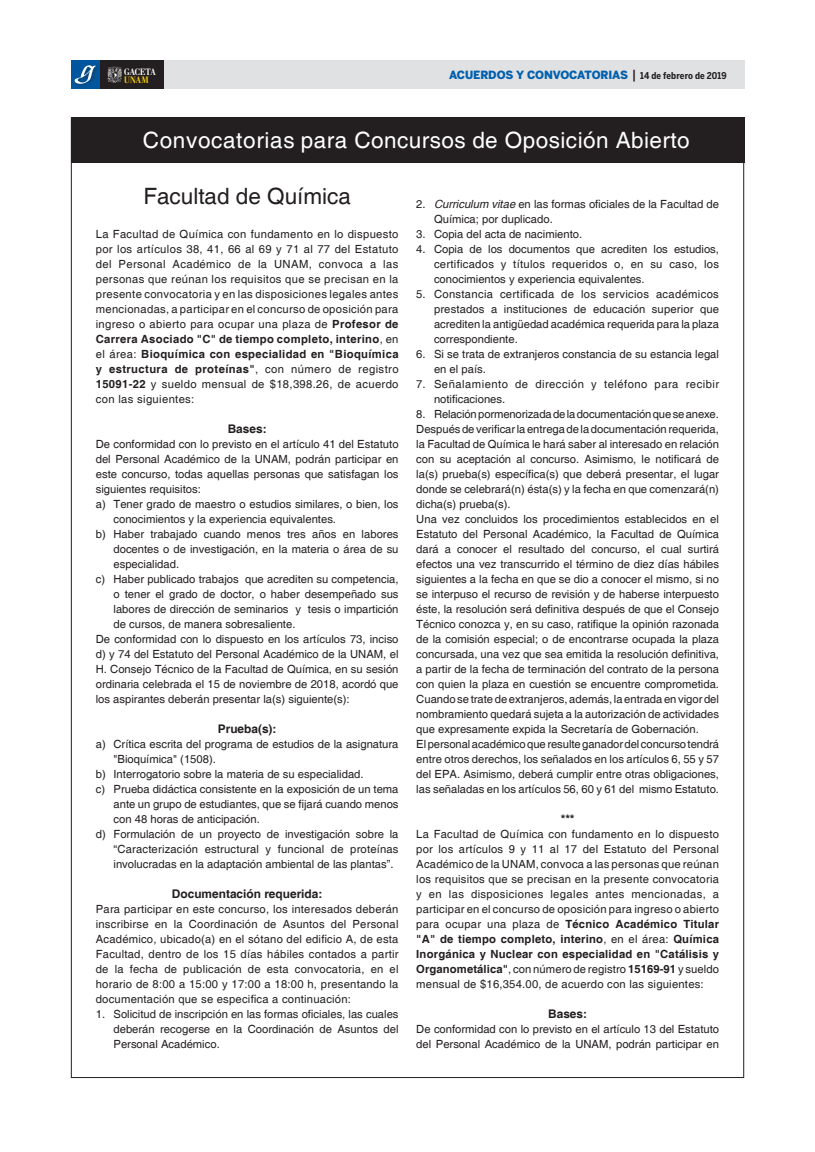
<style>
.page{position:relative;width:815px;height:1152px;background:#fff}
.page>*{position:absolute;margin:0;border:0;box-sizing:border-box;transform-origin:0 0}
.Titulo_Concurso_CALA{font:22.5px "Helvetica";letter-spacing:.02em;color:#fff}
.Título_Concurso_inst{font:22.5px "Helvetica";color:#231f20}
.Texto_-_descanso{font:700 11.88px "Helvetica";color:#231f20}
.Texto{font:11.25px/15px "Helvetica";color:#231f20;text-align:justify}
.Texto_-_numeración_1{font:11.25px/15px "Helvetica";color:#231f20;text-align:justify}
.Texto_-_numeración_1-2{font:11.25px/15px "Helvetica";letter-spacing:.04em;color:#231f20}
.t1{font:900 11.25px "Benton Sans";letter-spacing:-.015em;color:#0160ae}
.t2{font:700 9.25px "Stilson";letter-spacing:.01em;color:#fff}
.t3{font:700 9.25px "Stilson";color:#fed304}
.s1{font-family:"Benton Sans Cond";font-weight:500;font-size:12.5px;color:#231f20}
.s2{font-family:"Benton Sans Cond";font-weight:700;font-size:9.38px;color:#231f20}
.s3{font-weight:700}
.s4{font-style:italic}
</style>
<div class="page">
<div style="left:71px;top:60px;width:673px;height:29px;background:#e0e1e3"></div>
<div style="left:71px;top:60px;width:92px;height:29px;background:#231f20"></div>
<div style="left:71px;top:60px;width:28px;height:29px;background:#01579f"></div>
<svg style="left:108px;top:67px;width:14px;height:16px"></svg>
<div style="left:73px;top:63px;width:28px;height:26px;background:#231f20;opacity:.45"></div>
<svg style="left:74px;top:65px;width:22px;height:19px"></svg>
<div style="left:71px;top:118px;width:673px;height:45px;background:#231f20"></div>
<p class="t2" style="left:124px;top:66px;width:33px">GACETA</p>
<p class="t3" style="left:124px;top:74px;width:26px">UNAM</p>
<p class="t1" style="left:449px;top:68px;width:279px">ACUERDOS Y CONVOCATORIAS <span class="s1">|</span> <span class="s2">14 de febrero de 2019</span></p>
<p class="Titulo_Concurso_CALA" style="left:143px;top:127px;width:548px">Convocatorias para Concursos de Oposición Abierto</p>
<p class="Título_Concurso_inst" style="left:143px;top:183px;width:209px">Facultad de Química</p>
<p class="Texto" style="left:96px;top:227px;width:304px">La Facultad de Química con fundamento en lo dispuesto por los artículos 38, 41, 66 al 69 y 71 al 77 del Estatuto del Personal Académico de la UNAM, convoca a las personas que reúnan los requisitos que se precisan en la presente convocatoria y en las disposiciones legales antes mencionadas, a participar en el concurso de oposición para ingreso o abierto para ocupar una plaza de <span class="s3">Profesor de Carrera Asociado "C" de tiempo completo, interino</span>, en el área: <span class="s3">Bioquímica con especialidad en "Bioquímica y estructura de proteínas"</span>, con número de registro <span class="s3">15091-22</span> y sueldo mensual de $18,398.26, de acuerdo con las siguientes:</p>
<p class="Texto_-_descanso" style="left:228px;top:421px;width:40px">Bases:</p>
<p class="Texto" style="left:96px;top:437px;width:304px">De conformidad con lo previsto en el artículo 41 del Estatuto del Personal Académico de la UNAM, podrán participar en este concurso, todas aquellas personas que satisfagan los siguientes requisitos:</p>
<p class="Texto_-_numeración_1" style="left:114px;top:497px;width:287px;text-indent:-18px">a) Tener grado de maestro o estudios similares, o bien, los conocimientos y la experiencia equivalentes.</p>
<p class="Texto_-_numeración_1" style="left:114px;top:527px;width:287px;text-indent:-18px">b) Haber trabajado cuando menos tres años en labores docentes o de investigación, en la materia o área de su especialidad.</p>
<p class="Texto_-_numeración_1" style="left:114px;top:572px;width:287px;text-indent:-18px">c) Haber publicado trabajos que acrediten su competencia, o tener el grado de doctor, o haber desempeñado sus labores de dirección de seminarios y tesis o impartición de cursos, de manera sobresaliente.</p>
<p class="Texto" style="left:96px;top:632px;width:304px">De conformidad con lo dispuesto en los artículos 73, inciso d) y 74 del Estatuto del Personal Académico de la UNAM, el H. Consejo Técnico de la Facultad de Química, en su sesión ordinaria celebrada el 15 de noviembre de 2018, acordó que los aspirantes deberán presentar la(s) siguiente(s):</p>
<p class="Texto_-_descanso" style="left:218px;top:721px;width:60px">Prueba(s):</p>
<p class="Texto_-_numeración_1" style="left:114px;top:737px;width:287px;text-indent:-18px">a) Crítica escrita del programa de estudios de la asignatura "Bioquímica" (1508).</p>
<p class="Texto_-_numeración_1" style="left:96px;top:767px;width:269px">b) Interrogatorio sobre la materia de su especialidad.</p>
<p class="Texto_-_numeración_1" style="left:114px;top:782px;width:287px;text-indent:-18px">c) Prueba didáctica consistente en la exposición de un tema ante un grupo de estudiantes, que se fijará cuando menos con 48 horas de anticipación.</p>
<p class="Texto_-_numeración_1" style="left:114px;top:827px;width:287px;text-indent:-18px">d) Formulación de un proyecto de investigación sobre la “Caracterización estructural y funcional de proteínas involucradas en la adaptación ambiental de las plantas”.</p>
<p class="Texto_-_descanso" style="left:172px;top:886px;width:152px">Documentación requerida:</p>
<p class="Texto" style="left:96px;top:902px;width:304px">Para participar en este concurso, los interesados deberán inscribirse en la Coordinación de Asuntos del Personal Académico, ubicado(a) en el sótano del edificio A, de esta Facultad, dentro de los 15 días hábiles contados a partir de la fecha de publicación de esta convocatoria, en el horario de 8:00 a 15:00 y 17:00 a 18:00 h, presentando la documentación que se especifica a continuación:</p>
<p class="Texto_-_numeración_1" style="left:114px;top:1007px;width:287px;text-indent:-18px">1. Solicitud de inscripción en las formas oficiales, las cuales deberán recogerse en la Coordinación de Asuntos del Personal Académico.</p>
<p class="Texto_-_numeración_1" style="left:434px;top:197px;width:287px;text-indent:-18px">2. <span class="s4">Curriculum vitae</span> en las formas oficiales de la Facultad de<br>Química; por duplicado.</p>
<p class="Texto_-_numeración_1" style="left:416px;top:227px;width:167px">3. Copia del acta de nacimiento.</p>
<p class="Texto_-_numeración_1" style="left:434px;top:242px;width:287px;text-indent:-18px">4. Copia de los documentos que acrediten los estudios, certificados y títulos requeridos o, en su caso, los conocimientos y experiencia equivalentes.</p>
<p class="Texto_-_numeración_1" style="left:434px;top:287px;width:287px;text-indent:-18px">5. Constancia certificada de los servicios académicos prestados a instituciones de educación superior que acrediten la antigüedad académica requerida para la plaza correspondiente.</p>
<p class="Texto_-_numeración_1" style="left:434px;top:347px;width:287px;text-indent:-18px">6. Si se trata de extranjeros constancia de su estancia legal en el país.</p>
<p class="Texto_-_numeración_1-2" style="left:434px;top:377px;width:287px;text-indent:-18px">7. Señalamiento de dirección y teléfono para recibir notificaciones.</p>
<p class="Texto_-_numeración_1" style="left:416px;top:407px;width:304px">8. Relación pormenorizada de la documentación que se anexe.</p>
<p class="Texto" style="left:416px;top:422px;width:304px">Después de verificar la entrega de la documentación requerida, la Facultad de Química le hará saber al interesado en relación con su aceptación al concurso. Asimismo, le notificará de la(s) prueba(s) específica(s) que deberá presentar, el lugar donde se celebrará(n) ésta(s) y la fecha en que comenzará(n) dicha(s) prueba(s).</p>
<p class="Texto" style="left:416px;top:512px;width:304px">Una vez concluidos los procedimientos establecidos en el Estatuto del Personal Académico, la Facultad de Química dará a conocer el resultado del concurso, el cual surtirá efectos una vez transcurrido el término de diez días hábiles siguientes a la fecha en que se dio a conocer el mismo, si no se interpuso el recurso de revisión y de haberse interpuesto éste, la resolución será definitiva después de que el Consejo Técnico conozca y, en su caso, ratifique la opinión razonada de la comisión especial; o de encontrarse ocupada la plaza concursada, una vez que sea emitida la resolución definitiva, a partir de la fecha de terminación del contrato de la persona con quien la plaza en cuestión se encuentre comprometida.<br>Cuando se trate de extranjeros, además, la entrada en vigor del nombramiento quedará sujeta a la autorización de actividades que expresamente expida la Secretaría de Gobernación.</p>
<p class="Texto" style="left:416px;top:737px;width:304px">El personal académico que resulte ganador del concurso tendrá entre otros derechos, los señalados en los artículos 6, 55 y 57 del EPA. Asimismo, deberá cumplir entre otras obligaciones, las señaladas en los artículos 56, 60 y 61 del mismo Estatuto.</p>
<p class="Texto_-_descanso" style="left:561px;top:811px;width:15px">***</p>
<p class="Texto" style="left:416px;top:827px;width:304px">La Facultad de Química con fundamento en lo dispuesto por los artículos 9 y 11 al 17 del Estatuto del Personal Académico de la UNAM, convoca a las personas que reúnan los requisitos que se precisan en la presente convocatoria y en las disposiciones legales antes mencionadas, a participar en el concurso de oposición para ingreso o abierto para ocupar una plaza de <span class="s3">Técnico Académico Titular "A" de tiempo completo, interino</span>, en el área: <span class="s3">Química Inorgánica y Nuclear con especialidad en "Catálisis y Organometálica"</span>, con número de registro <span class="s3">15169-91</span> y sueldo mensual de $16,354.00, de acuerdo con las siguientes:</p>
<p class="Texto_-_descanso" style="left:548px;top:1006px;width:40px">Bases:</p>
<p class="Texto" style="left:416px;top:1022px;width:304px">De conformidad con lo previsto en el artículo 13 del Estatuto del Personal Académico de la UNAM, podrán participar en</p>
</div>
